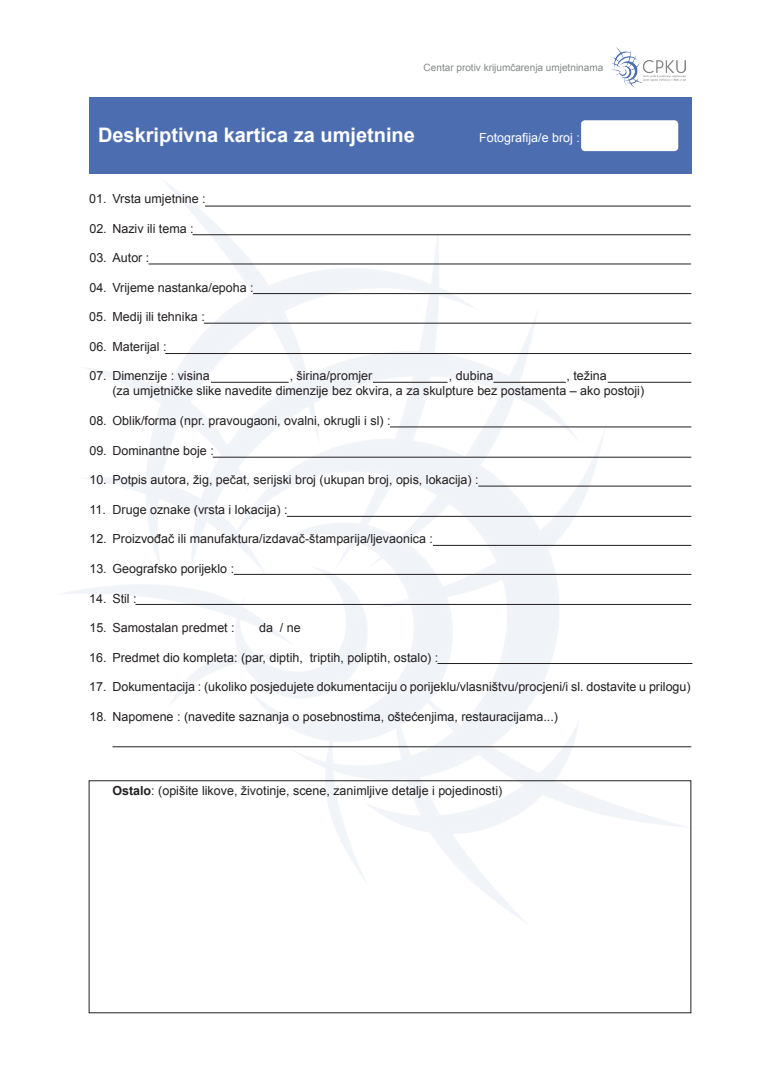
<style>
.page{position:relative;width:780px;height:1088px;background:#fff}
.page>*{position:absolute;margin:0;border:0;box-sizing:border-box;transform-origin:0 0}
.t1{font:700 20px "Arial";color:#fff}
.t2{font:12.5px "Arial";color:#231f20}
.t3{font:12.5px "Arial";color:#fff}
.t4{font:10px "Arial";color:#848688}
.s1{font-weight:700}
</style>
<div class="page">
<img style="left:610px;top:47px;width:75px;height:41px">
<div style="left:89px;top:97px;width:602px;height:77px;background:#4c6eb1"></div>
<div style="left:581px;top:120px;width:97px;height:31px;background:#fff;border-radius:4px"></div>
<div style="left:89px;top:780px;width:602px;height:233px;border:1px solid #231f20"></div>
<hr style="left:112px;top:746px;width:579px;height:1px;background:#231f20">
<hr style="left:205px;top:206px;width:485px;height:1px;background:#231f20">
<hr style="left:192px;top:234px;width:498px;height:1px;background:#231f20">
<hr style="left:148px;top:264px;width:542px;height:1px;background:#231f20">
<hr style="left:253px;top:293px;width:438px;height:1px;background:#231f20">
<hr style="left:204px;top:323px;width:487px;height:1px;background:#231f20">
<hr style="left:165px;top:353px;width:526px;height:1px;background:#231f20">
<hr style="left:390px;top:427px;width:301px;height:1px;background:#231f20">
<hr style="left:213px;top:457px;width:478px;height:1px;background:#231f20">
<hr style="left:478px;top:486px;width:213px;height:1px;background:#231f20">
<hr style="left:287px;top:516px;width:404px;height:1px;background:#231f20">
<hr style="left:433px;top:545px;width:258px;height:1px;background:#231f20">
<hr style="left:234px;top:574px;width:457px;height:1px;background:#231f20">
<hr style="left:135px;top:604px;width:556px;height:1px;background:#231f20">
<hr style="left:437px;top:663px;width:255px;height:1px;background:#231f20">
<hr style="left:607px;top:382px;width:84px;height:1px;background:#231f20">
<hr style="left:493px;top:382px;width:73px;height:1px;background:#231f20">
<hr style="left:373px;top:382px;width:74px;height:1px;background:#231f20">
<hr style="left:211px;top:382px;width:77px;height:1px;background:#231f20">
<p class="t4" style="left:423px;top:61px;width:181px">Centar protiv krijumčarenja umjetninama</p>
<p class="t1" style="left:98px;top:121px;width:318px">Deskriptivna kartica za umjetnine</p>
<p class="t3" style="left:479px;top:129px;width:102px">Fotografija/e broj :</p>
<p class="t2" style="left:89px;top:190px;width:19px">01.</p>
<p class="t2" style="left:112px;top:190px;width:95px">Vrsta umjetnine :</p>
<p class="t2" style="left:89px;top:220px;width:106px">02. Naziv ili tema :</p>
<p class="t2" style="left:89px;top:250px;width:19px">03.</p>
<p class="t2" style="left:89px;top:279px;width:166px">04. Vrijeme nastanka/epoha :</p>
<p class="t2" style="left:89px;top:309px;width:19px">05.</p>
<p class="t2" style="left:89px;top:338px;width:79px">06. Materijal :</p>
<p class="t2" style="left:89px;top:368px;width:122px">07. Dimenzije : visina</p>
<p class="t2" style="left:89px;top:412px;width:19px">08.</p>
<p class="t2" style="left:89px;top:442px;width:126px">09. Dominantne boje :</p>
<p class="t2" style="left:89px;top:472px;width:391px">10. Potpis autora, žig, pečat, serijski broj (ukupan broj, opis, lokacija) :</p>
<p class="t2" style="left:89px;top:501px;width:18px">11.</p>
<p class="t2" style="left:89px;top:531px;width:19px">12.</p>
<p class="t2" style="left:89px;top:560px;width:19px">13.</p>
<p class="t2" style="left:89px;top:590px;width:19px">14.</p>
<p class="t2" style="left:89px;top:619px;width:147px">15. Samostalan predmet :</p>
<p class="t2" style="left:89px;top:649px;width:19px">16.</p>
<p class="t2" style="left:89px;top:679px;width:19px">17.</p>
<p class="t2" style="left:89px;top:708px;width:470px">18. Napomene : (navedite saznanja o posebnostima, oštećenjima, restauracijama...)</p>
<p class="t2" style="left:112px;top:250px;width:38px">Autor :</p>
<p class="t2" style="left:112px;top:309px;width:94px">Medij ili tehnika :</p>
<p class="t2" style="left:289px;top:368px;width:84px">, širina/promjer</p>
<p class="t2" style="left:449px;top:368px;width:46px">, dubina</p>
<p class="t2" style="left:566px;top:368px;width:42px">, težina</p>
<p class="t2" style="left:112px;top:383px;width:533px">(za umjetničke slike navedite dimenzije bez okvira, a za skulpture bez postamenta – ako postoji)</p>
<p class="t2" style="left:112px;top:412px;width:279px">Oblik/forma (npr. pravougaoni, ovalni, okrugli i sl) :</p>
<p class="t2" style="left:112px;top:501px;width:177px">Druge oznake (vrsta i lokacija) :</p>
<p class="t2" style="left:112px;top:531px;width:322px">Proizvođač ili manufaktura/izdavač-štamparija/ljevaonica :</p>
<p class="t2" style="left:112px;top:560px;width:123px">Geografsko porijeklo :</p>
<p class="t2" style="left:112px;top:590px;width:26px">Stil :</p>
<p class="t2" style="left:259px;top:619px;width:43px">da / ne</p>
<p class="t2" style="left:112px;top:649px;width:327px">Predmet dio kompleta: (par, diptih, triptih, poliptih, ostalo) :</p>
<p class="t2" style="left:112px;top:679px;width:579px">Dokumentacija : (ukoliko posjedujete dokumentaciju o porijeklu/vlasništvu/procjeni/i sl. dostavite u prilogu)</p>
<p class="t2" style="left:112px;top:782px;width:391px"><span class="s1">Ostalo</span>: (opišite likove, životinje, scene, zanimljive detalje i pojedinosti)</p>
</div>
